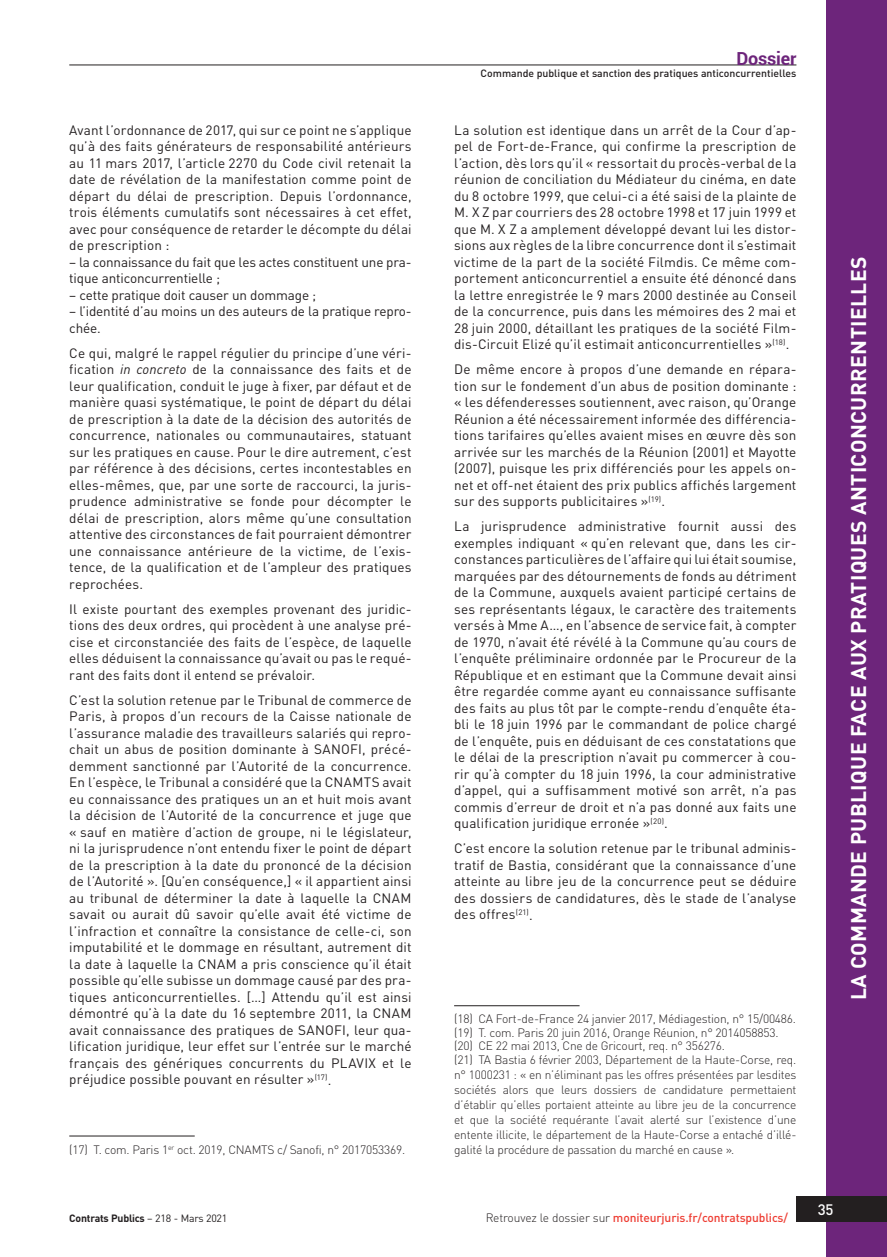
<style>
.page{position:relative;width:887px;height:1257px;background:#fff}
.page>*{position:absolute;margin:0;border:0;box-sizing:border-box;transform-origin:0 0}
.t1{font:700 21px "DINOT";color:#fff}
.t2{font:700 18px "Roboto";letter-spacing:-.01em;color:#6d257b}
.t3{font:500 15px "DINOT";color:#fff}
.t4{font:13.5px/16.5px "DINOT";letter-spacing:.01em;color:#231f20;text-align:justify}
.t5{font:13.5px/16.5px "DINOT";letter-spacing:-.01em;color:#231f20}
.t6{font:300 12px/15px "DINOT";letter-spacing:-.015em;color:#231f20}
.t7{font:500 12px "DINOT";letter-spacing:-.01em;color:#ee3e34}
.t8{font:500 10.5px "DINOT";color:#231f20}
.t9{font:700 10.5px "DINOT";letter-spacing:-.02em;color:#231f20}
.s1{font-style:italic}
.s2{font-weight:400}
.s3{font-weight:300;color:#231f20}
</style>
<div class="page">
<div style="left:826px;top:0;width:61px;height:1257px;background:#6d257b"></div>
<hr style="left:69px;top:1136px;width:126px;height:1px;background:#231f20">
<hr style="left:454px;top:1005px;width:126px;height:1px;background:#231f20">
<div style="left:796px;top:1196px;width:91px;height:26px;background:#231f20"></div>
<hr style="left:69px;top:65px;width:727px;height:1px;background:#231f20">
<p class="t4" style="left:69px;top:122px;width:344px">Avant l’ordonnance de 2017, qui sur ce point ne s’applique qu’à des faits générateurs de responsabilité antérieurs au 11 mars 2017, l’article 2270 du Code civil retenait la date de révélation de la manifestation comme point de départ du délai de prescription. Depuis l’ordonnance, trois éléments cumulatifs sont nécessaires à cet effet, avec pour conséquence de retarder le décompte du délai de prescription :</p>
<p class="t5" style="left:69px;top:253px;width:344px">– la connaissance du fait que les actes constituent une pra&shy;tique anticoncurrentielle ;</p>
<p class="t5" style="left:69px;top:286px;width:248px">– cette pratique doit causer un dommage ;</p>
<p class="t5" style="left:69px;top:303px;width:344px">– l’identité d’au moins un des auteurs de la pratique repro&shy;chée.</p>
<p class="t4" style="left:69px;top:344px;width:344px">Ce qui, malgré le rappel régulier du principe d’une véri&shy;fication <span class="s1">in concreto</span> de la connaissance des faits et de leur qualification, conduit le juge à fixer, par défaut et de manière quasi systématique, le point de départ du délai de prescription à la date de la décision des autorités de concurrence, nationales ou communautaires, statuant sur les pratiques en cause. Pour le dire autrement, c’est par référence à des décisions, certes incontestables en elles-mêmes, que, par une sorte de raccourci, la juris&shy;prudence administrative se fonde pour décompter le délai de prescription, alors même qu’une consultation attentive des circonstances de fait pourraient démontrer une connaissance antérieure de la victime, de l’exis&shy;tence, de la qualification et de l’ampleur des pratiques reprochées.</p>
<p class="t4" style="left:69px;top:600px;width:344px">Il existe pourtant des exemples provenant des juridic&shy;tions des deux ordres, qui procèdent à une analyse pré&shy;cise et circonstanciée des faits de l’espèce, de laquelle elles déduisent la connaissance qu’avait ou pas le requé&shy;rant des faits dont il entend se prévaloir.</p>
<p class="t4" style="left:69px;top:691px;width:344px">C’est la solution retenue par le Tribunal de commerce de Paris, à propos d’un recours de la Caisse nationale de l’assurance maladie des travailleurs salariés qui repro&shy;chait un abus de position dominante à SANOFI, précé&shy;demment sanctionné par l’Autorité de la concurrence.<br>En l’espèce, le Tribunal a considéré que la CNAMTS avait eu connaissance des pratiques un an et huit mois avant la décision de l’Autorité de la concurrence et juge que « sauf en matière d’action de groupe, ni le législateur, ni la jurisprudence n’ont entendu fixer le point de départ de la prescription à la date du prononcé de la décision de l’Autorité ». [Qu’en conséquence,] « il appartient ainsi au tribunal de déterminer la date à laquelle la CNAM savait ou aurait dû savoir qu’elle avait été victime de l’infraction et connaître la consistance de celle-ci, son imputabilité et le dommage en résultant, autrement dit la date à laquelle la CNAM a pris conscience qu’il était possible qu’elle subisse un dommage causé par des pra&shy;tiques anticoncurrentielles. […] Attendu qu’il est ainsi démontré qu’à la date du 16 septembre 2011, la CNAM avait connaissance des pratiques de SANOFI, leur qua&shy;lification juridique, leur effet sur l’entrée sur le marché français des génériques concurrents du PLAVIX et le préjudice possible pouvant en résulter »<sup>(17)</sup>.</p>
<p class="t6" style="left:69px;top:1142px;width:337px">(17) T. com. Paris 1<sup>er</sup> oct. 2019, CNAMTS c/ Sanofi, n° 2017053369.</p>
<p class="t9" style="left:69px;top:1211px;width:160px">Contrats Publics <span class="s2">– 218 - Mars 2021</span></p>
<h2 class="t2" style="left:736px;top:46px;width:62px">Dossier</h2>
<p class="t8" style="left:481px;top:67px;width:317px">Commande publique et sanction des pratiques anticoncurrentielles</p>
<p class="t4" style="left:454px;top:122px;width:344px">La solution est identique dans un arrêt de la Cour d’ap&shy;pel de Fort-de-France, qui confirme la prescription de l’action, dès lors qu’il « ressortait du procès-verbal de la réunion de conciliation du Médiateur du cinéma, en date du 8 octobre 1999, que celui-ci a été saisi de la plainte de M. X Z par courriers des 28 octobre 1998 et 17 juin 1999 et que M. X Z a amplement développé devant lui les distor&shy;sions aux règles de la libre concurrence dont il s’estimait victime de la part de la société Filmdis. Ce même com&shy;portement anticoncurrentiel a ensuite été dénoncé dans la lettre enregistrée le 9 mars 2000 destinée au Conseil de la concurrence, puis dans les mémoires des 2 mai et 28 juin 2000, détaillant les pratiques de la société Film&shy;dis-Circuit Elizé qu’il estimait anticoncurrentielles »<sup>(18)</sup>.</p>
<p class="t4" style="left:454px;top:361px;width:344px">De même encore à propos d’une demande en répara&shy;tion sur le fondement d’un abus de position dominante : « les défenderesses soutiennent, avec raison, qu’Orange Réunion a été nécessairement informée des différencia&shy;tions tarifaires qu’elles avaient mises en œuvre dès son arrivée sur les marchés de la Réunion (2001) et Mayotte (2007), puisque les prix différenciés pour les appels on&shy;net et off-net étaient des prix publics affichés largement sur des supports publicitaires »<sup>(19)</sup>.</p>
<p class="t4" style="left:454px;top:518px;width:344px">La jurisprudence administrative fournit aussi des exemples indiquant « qu’en relevant que, dans les cir&shy;constances particulières de l’affaire qui lui était soumise, marquées par des détournements de fonds au détriment de la Commune, auxquels avaient participé certains de ses représentants légaux, le caractère des traitements versés à Mme A…, en l’absence de service fait, à compter de 1970, n’avait été révélé à la Commune qu’au cours de l’enquête préliminaire ordonnée par le Procureur de la République et en estimant que la Commune devait ainsi être regardée comme ayant eu connaissance suffisante des faits au plus tôt par le compte-rendu d’enquête éta&shy;bli le 18 juin 1996 par le commandant de police chargé de l’enquête, puis en déduisant de ces constatations que le délai de la prescription n’avait pu commercer à cou&shy;rir qu’à compter du 18 juin 1996, la cour administrative d’appel, qui a suffisamment motivé son arrêt, n’a pas commis d’erreur de droit et n’a pas donné aux faits une qualification juridique erronée »<sup>(20)</sup>.</p>
<p class="t4" style="left:454px;top:840px;width:344px">C’est encore la solution retenue par le tribunal adminis&shy;tratif de Bastia, considérant que la connaissance d’une atteinte au libre jeu de la concurrence peut se déduire des dossiers de candidatures, dès le stade de l’analyse des offres<sup>(21)</sup>.</p>
<p class="t6" style="left:454px;top:1012px;width:344px;line-height:13.4px">(18) CA Fort-de-France 24 janvier 2017, Médiagestion, n° 15/00486. (19) T. com. Paris 20 juin 2016, Orange Réunion, n° 2014058853. (20) CE 22 mai 2013, Cne de Gricourt, req. n° 356276.<br>(21) TA Bastia 6 février 2003, Département de la Haute-Corse, req.</p>
<p class="t6" style="left:454px;top:1067px;width:344px;text-align:justify">n° 1000231 : « en n’éliminant pas les offres présentées par lesdites sociétés alors que leurs dossiers de candidature permettaient d’établir qu’elles portaient atteinte au libre jeu de la concurrence et que la société requérante l’avait alerté sur l’existence d’une entente illicite, le département de la Haute-Corse a entaché d’illé&shy;galité la procédure de passation du marché en cause ».</p>
<p class="t7" style="left:486px;top:1210px;width:304px"><span class="s3">Retrouvez le dossier sur</span> moniteurjuris.fr/contratspublics/</p>
<h1 class="t1" style="left:845px;top:1000px;width:744px;rotate:-90deg">Lacommandepubliquefaceauxpratiquesanticoncurrentielles</h1>
<p class="t3" style="left:818px;top:1200px;width:17px">35</p>
</div>
